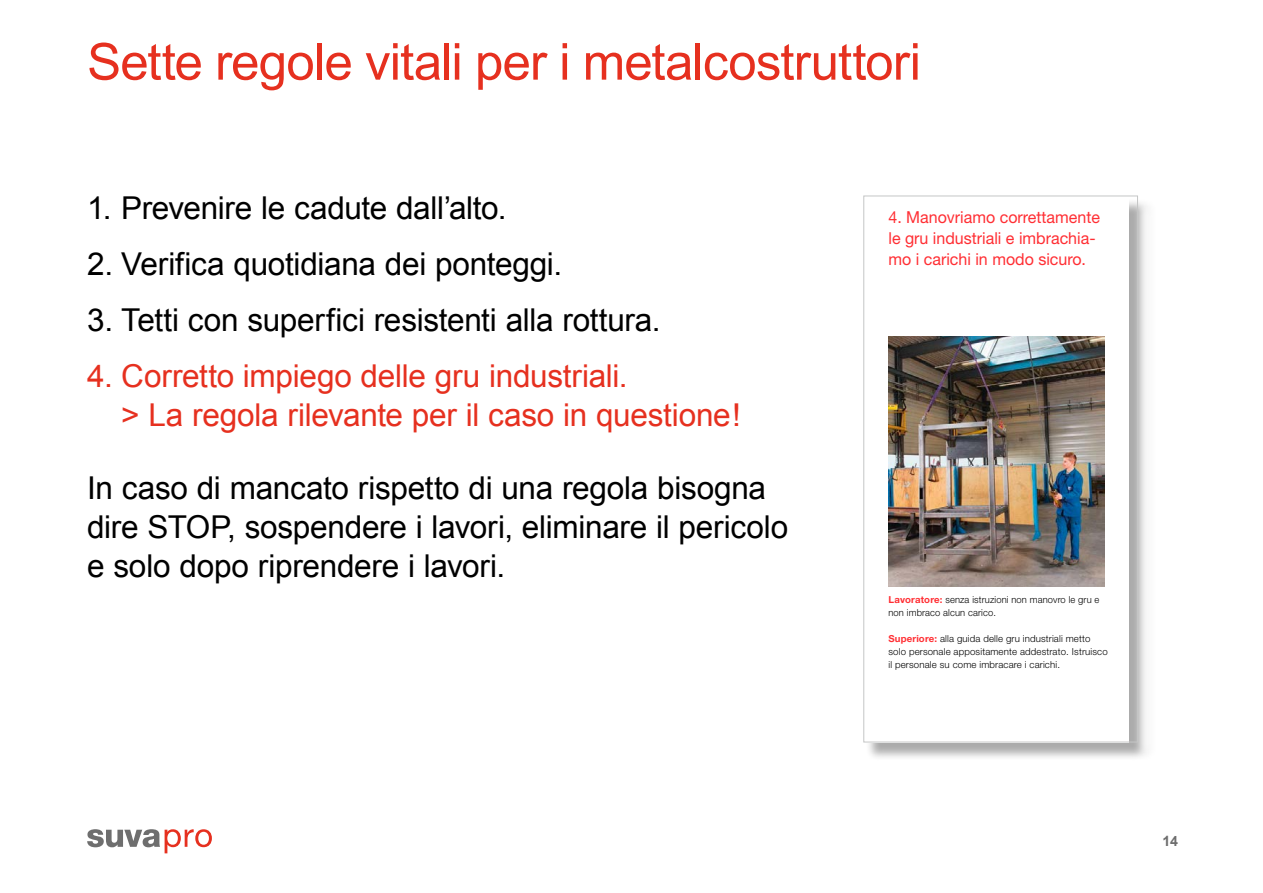
<style>
.page{position:relative;width:1263px;height:893px;background:#fff}
.page>*{position:absolute;margin:0;border:0;box-sizing:border-box;transform-origin:0 0}
.t1{font:51px "Arial";letter-spacing:-.015em;color:#e6301f}
.t2{font:31.5px/39px "Arial";letter-spacing:-.01em;color:#000}
.t3{font:31.5px/39px "Arial";letter-spacing:-.01em;color:#e6301f}
.t4{font:16.5px/20.9px "Helvetica Neue LT Std";color:#ff2e33}
.t5{font:700 14.25px "Arial";color:#6e6e6e}
.t6{font:300 9.6px/13px "Helvetica Neue LT Std";letter-spacing:.015em;color:#000}
.s1{font-weight:700;color:#ff2e33}
</style>
<div class="page">
<svg style="left:87px;top:829px;width:125px;height:24px"></svg>
<div style="left:866px;top:198px;width:291px;height:563px;background:#000;opacity:.33"></div>
<div style="left:864px;top:196px;width:265px;height:546px;background:#fff"></div>
<img style="left:888px;top:336px;width:216px;height:250px">
<div style="left:863px;top:196px;width:275px;height:546px;border:1px solid #c5c6c6"></div>
<h1 class="t1" style="left:87px;top:28px;width:835px">Sette regole vitali per i metalcostruttori</h1>
<p class="t2" style="left:87px;top:188px;width:421px">1. Prevenire le cadute dall’alto.</p>
<p class="t2" style="left:87px;top:244px;width:476px">2. Verifica quotidiana dei ponteggi.</p>
<p class="t2" style="left:87px;top:300px;width:575px">3. Tetti con superfici resistenti alla rottura.</p>
<p class="t3" style="left:121px;top:356px;width:621px;text-indent:-34px">4. Corretto impiego delle gru industriali.<br>&gt; La regola rilevante per il caso in questione!</p>
<p class="t2" style="left:87px;top:468px;width:702px">In caso di mancato rispetto di una regola bisogna dire STOP, sospendere i lavori, eliminare il pericolo e solo dopo riprendere i lavori.</p>
<p class="t4" style="left:888px;top:207px;width:213px">4. Manovriamo correttamente le gru industriali e imbrachia&shy;mo i carichi in modo sicuro.</p>
<p class="t6" style="left:888px;top:593px;width:212px"><span class="s1">Lavoratore:</span> senza istruzioni non manovro le gru e non imbraco alcun carico.</p>
<p class="t6" style="left:888px;top:632px;width:221px"><span class="s1">Superiore:</span> alla guida delle gru industriali metto solo personale appositamente addestrato. Istruisco il personale su come imbracare i carichi.</p>
<p class="t5" style="left:1162px;top:832px;width:17px">14</p>
</div>
